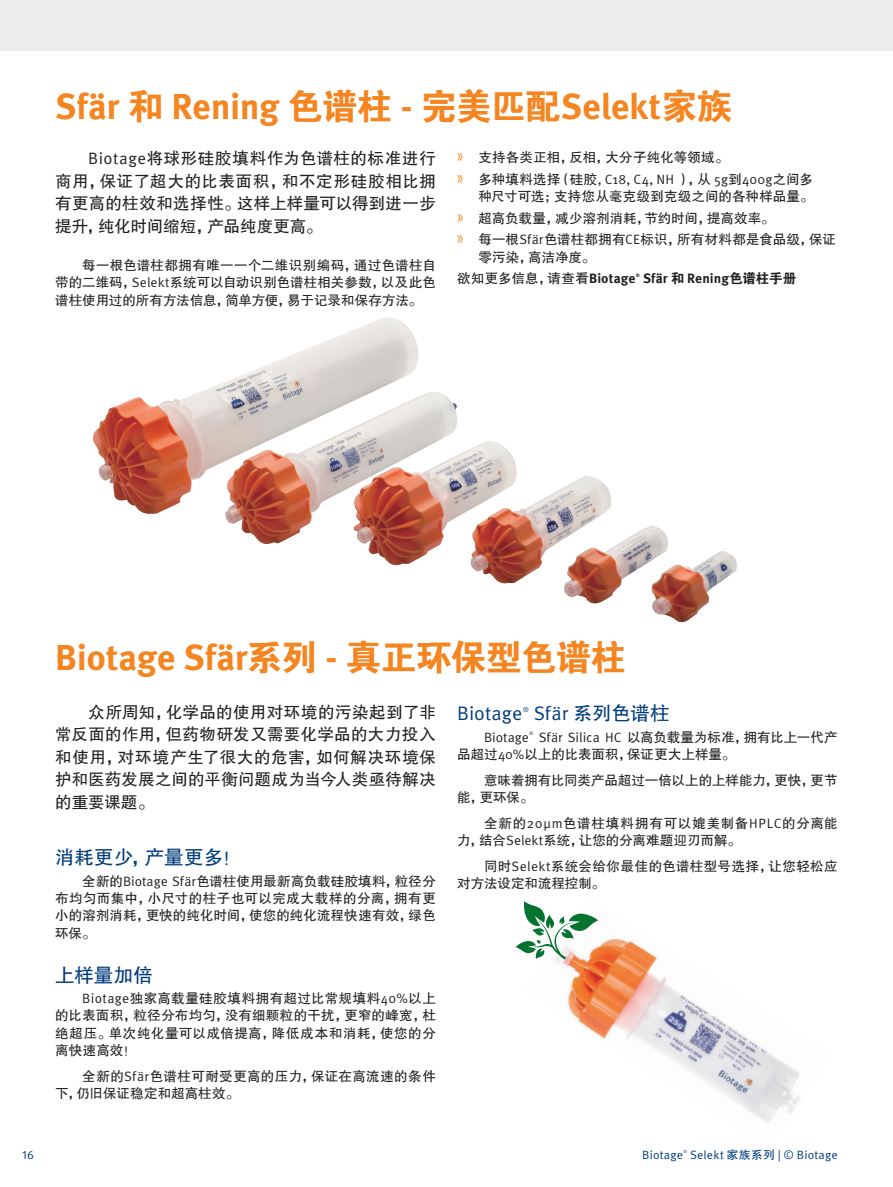
<style>
.page{position:relative;width:893px;height:1187px;background:#fff}
.page>*{position:absolute;margin:0;border:0;box-sizing:border-box;transform-origin:0 0}
.t1{font:700 36px "Meta OT";letter-spacing:-.01em;color:#f58520}
.t2{font:19.5px "FZHTK GBK1 0";color:#013c7b}
.t3{font:19.5px "Meta OT Norm";color:#013c7b}
.t4{font:16.5px/22.5px "FZHTK GBK1 0";letter-spacing:.015em;color:#231f20;text-align:justify}
.t5{font:13.5px/17.2px "FZHTK GBK1 0";letter-spacing:.01em;color:#231f20}
.t6{font:13.5px/17.2px "FZHTK GBK1 0";letter-spacing:.035em;color:#231f20}
.t7{font:700 13.5px "Meta OT";letter-spacing:.005em;color:#231f20}
.t8{font:13.5px "Meta OT Norm";letter-spacing:-.005em;color:#231f20}
.t9{font:12px "Meta OT Norm";letter-spacing:.015em;color:#013c7b}
.t10{font:7.05px "Meta OT Norm";color:#013c7b}
.t11{font:4.8px "Meta OT Norm";color:#231f20}
.t12{font:700 4.8px "Meta OT";color:#231f20}
.t13{font:4.35px "Meta OT Norm";color:#013c7b}
.s1{font-family:"FZDHTJW GB1 0";font-weight:400}
.s2{font-family:"Myriad Pro";font-size:20.25px;color:#f58520}
.s3{font-family:"Meta OT Norm"}
.s4{font-family:"Meta OT";font-weight:700}
.s5{font-family:"FZHTK GBK1 0"}
</style>
<div class="page">
<div style="left:0;top:0;width:893px;height:51px;background:#ececee"></div>
<img style="left:555px;top:920px;width:245px;height:203px">
<svg style="left:515px;top:901px;width:83px;height:58px"></svg>
<img style="left:92px;top:317px;width:433px;height:253px">
<h1 class="t1" style="left:55px;top:85px;width:679px">Sfär <span class="s1">和</span> Rening <span class="s1">色谱柱</span> - <span class="s1">完美匹配</span>Selekt<span class="s1">家族</span></h1>
<p class="t5" style="left:457px;top:147px;width:357px;line-height:21.5px"><span class="s2">»</span> 支持各类正相，反相，大分子纯化等领域。<br><span class="s2">»</span> 多种填料选择（硅胶<span class="s3">, C18, C4, NH</span> ），从 <span class="s3">5g</span>到<span class="s3">400g</span>之间多</p>
<p class="t5" style="left:457px;top:186px;width:380px;line-height:21.5px;text-indent:21px">种尺寸可选；支持您从毫克级到克级之间的各种样品量。<br><span class="s2">»</span> 超高负载量，减少溶剂消耗，节约时间，提高效率。<br><span class="s2">»</span> 每一根<span class="s3">Sfär</span>色谱柱都拥有<span class="s3">CE</span>标识，所有材料都是食品级，保证</p>
<p class="t5" style="left:457px;top:246px;width:180px;line-height:21.5px;text-indent:21px">零污染，高洁净度。<br>欲知更多信息，请查看<span class="s4">Biotage</span></p>
<p class="t4" style="left:55px;top:147px;width:382px;text-indent:33px"><span class="s3">Biotage</span>将球形硅胶填料作为色谱柱的标准进行商用，保证了超大的比表面积，和不定形硅胶相比拥有更高的柱效和选择性。这样上样量可以得到进一步提升，纯化时间缩短，产品纯度更高。</p>
<p class="t5" style="left:55px;top:257px;width:382px;text-align:justify;text-indent:27px">每一根色谱柱都拥有唯一一个二维识别编码，通过色谱柱自带的二维码，<span class="s3">Selekt</span>系统可以自动识别色谱柱相关参数，以及此色谱柱使用过的所有方法信息，简单方便，易于记录和保存方法。</p>
<p class="t12" style="left:636px;top:272px;width:6px">®</p>
<p class="t7" style="left:643px;top:270px;width:155px">Sfär <span class="s1">和</span> Rening<span class="s1">色谱柱手册</span></p>
<h1 class="t1" style="left:55px;top:636px;width:573px">Biotage Sfär<span class="s1">系列</span> - <span class="s1">真正环保型色谱柱</span></h1>
<p class="t4" style="left:55px;top:701px;width:382px;text-indent:33px">众所周知，化学品的使用对环境的污染起到了非常反面的作用，但药物研发又需要化学品的大力投入和使用，对环境产生了很大的危害，如何解决环境保护和医药发展之间的平衡问题成为当今人类亟待解决的重要课题。</p>
<h2 class="t2" style="left:55px;top:846px;width:187px">消耗更少，产量更多！</h2>
<p class="t5" style="left:55px;top:872px;width:382px;text-align:justify;text-indent:27px">全新的<span class="s3">Biotage Sfär</span>色谱柱使用最新高负载硅胶填料，粒径分布均匀而集中，小尺寸的柱子也可以完成大载样的分离，拥有更小的溶剂消耗，更快的纯化时间，使您的纯化流程快速有效，绿色环保。</p>
<h2 class="t2" style="left:55px;top:963px;width:99px">上样量加倍</h2>
<p class="t5" style="left:55px;top:989px;width:382px;text-align:justify;text-indent:27px"><span class="s3">Biotage</span>独家高载量硅胶填料拥有超过比常规填料<span class="s3">40%</span>以上的比表面积，粒径分布均匀，没有细颗粒的干扰，更窄的峰宽，杜绝超压。单次纯化量可以成倍提高，降低成本和消耗，使您的分离快速高效！</p>
<p class="t5" style="left:55px;top:1067px;width:382px;text-indent:27px">全新的<span class="s3">Sfär</span>色谱柱可耐受更高的压力，保证在高流速的条件下，仍旧保证稳定和超高柱效。</p>
<h2 class="t3" style="left:457px;top:702px;width:67px">Biotage</h2>
<p class="t10" style="left:523px;top:705px;width:8px">®</p>
<h2 class="t2" style="left:534px;top:702px;width:137px"><span class="s3">Sfär</span> 系列色谱柱</h2>
<p class="t8" style="left:484px;top:729px;width:46px">Biotage</p>
<p class="t11" style="left:529px;top:730px;width:6px">®</p>
<p class="t5" style="left:457px;top:728px;width:382px;text-indent:82px"><span class="s3">Sfär Silica HC</span> 以高负载量为标准，拥有比上一代产品超过<span class="s3">40%</span>以上的比表面积，保证更大上样量。</p>
<p class="t5" style="left:457px;top:771px;width:382px;text-indent:27px">意味着拥有比同类产品超过一倍以上的上样能力，更快，更节能，更环保。</p>
<p class="t6" style="left:457px;top:814px;width:382px;text-indent:27px">全新的<span class="s3">20µm</span>色谱柱填料拥有可以媲美制备<span class="s3">HPLC</span>的分离能力，结合<span class="s3">Selekt</span>系统，让您的分离难题迎刃而解。</p>
<p class="t5" style="left:457px;top:857px;width:382px;text-indent:27px">同时<span class="s3">Selekt</span>系统会给你最佳的色谱柱型号选择，让您轻松应对方法设定和流程控制。</p>
<p class="t9" style="left:22px;top:1148px;width:13px">16</p>
<p class="t9" style="left:642px;top:1148px;width:42px">Biotage</p>
<p class="t13" style="left:683px;top:1149px;width:5px">®</p>
<p class="t9" style="left:690px;top:1148px;width:149px">Selekt <span class="s5">家族系列</span> | © Biotage</p>
</div>
